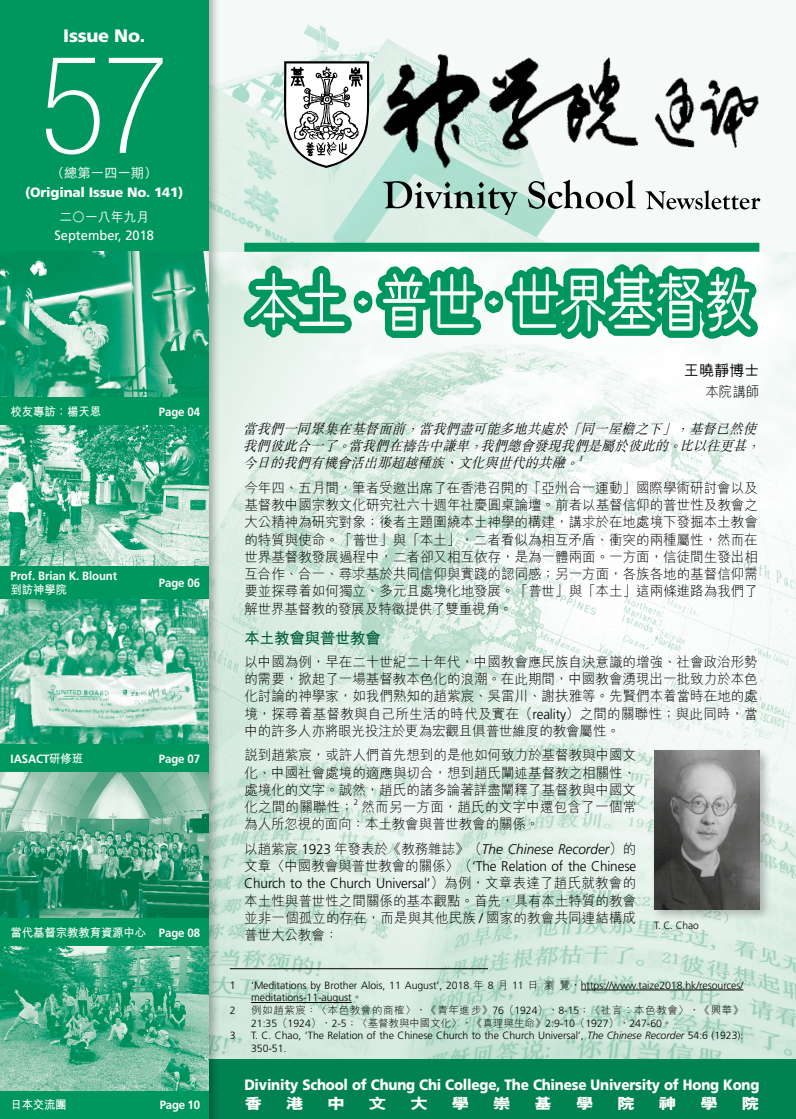
<style>
.page{position:relative;width:796px;height:1119px;background:#fff}
.page>*{position:absolute;margin:0;border:0;box-sizing:border-box;transform-origin:0 0}
.t1{font:100 condensed 136.5px "Helvetica Neue";color:#fff}
.t2{font:900 18px "Frutiger";letter-spacing:-.015em;color:#fff}
.t3{font:700 15.75px "M Hei HK";letter-spacing:-.01em;color:#005f3b}
.t4{font:900 15px "Frutiger";letter-spacing:-.015em;color:#fff;scale:.9 1}
.t5{font:800 15px "M Hei HK";color:#fff;scale:1.2 1}
.t6{font:500 15px "M Hei HK";color:#000}
.t7{font:300 14.25px "M Hei HK";color:#000;scale:.95 1}
.t8{font:300 13.95px/17.2px "M Hei HK";color:#000;text-align:justify}
.t9{font:300 13.95px/17.2px "Frutiger";letter-spacing:-.01em;color:#000;text-align:justify}
.t10{font:italic 300 13.95px/17.2px "M Sung HK";color:#000}
.t11{font:900 13.5px "Frutiger";letter-spacing:-.015em;color:#fff}
.t12{font:13.5px "Frutiger";color:#fff;scale:.95 1}
.t13{font:500 13.5px "M Hei HK";letter-spacing:-.015em;color:#fff}
.t14{font:500 13.5px "M Hei HK";letter-spacing:-.015em;color:#fff;scale:.95 1}
.t15{font:700 12px "Frutiger";letter-spacing:-.01em;color:#fff;scale:.95 1}
.t16{font:700 12px "M Hei HK";letter-spacing:-.01em;color:#fff;scale:.95 1}
.t17{font:300 10.5px/12.6px "Frutiger";letter-spacing:-.005em;color:#000}
.t18{font:300 10.5px "M Hei HK";letter-spacing:.055em;color:#000}
.t19{font:italic 8.1px "Times";color:#000}
.t20{font:300 8.1px "Frutiger";color:#000}
.s1{font-family:"M Hei HK"}
.s2{font-family:"Frutiger"}
.s3{font-style:italic}
</style>
<div class="page">
<img style="left:220px;top:251px;width:575px;height:808px">
<div style="left:0;top:1059px;width:795px;height:59px;background:#008251"></div>
<div style="left:161px;top:0;width:634px;height:251px;background:#f5faf8"></div>
<img style="left:220px;top:24px;width:448px;height:227px">
<div style="left:0;top:0;width:220px;height:1118px;background:#000;opacity:.3"></div>
<div style="left:0;top:0;width:208px;height:1118px;background:#00975f"></div>
<img style="left:0;top:251px;width:208px;height:146px">
<img style="left:0;top:425px;width:208px;height:141px">
<img style="left:0;top:599px;width:208px;height:145px">
<img style="left:0;top:946px;width:208px;height:145px">
<img style="left:0;top:772px;width:208px;height:145px">
<div style="left:650px;top:746px;width:121px;height:175px;background:#000;opacity:.25"></div>
<img style="left:654px;top:750px;width:105px;height:159px">
<svg style="left:231px;top:252px;width:535px;height:100px"></svg>
<div style="left:244px;top:243px;width:515px;height:9px;background:#00975f"></div>
<svg style="left:251px;top:271px;width:499px;height:61px"></svg>
<hr style="left:230px;top:968px;width:257px;height:1px;background:#000">
<hr style="left:580px;top:989px;width:163px;height:1px;background:#000">
<hr style="left:251px;top:1002px;width:100px;height:1px;background:#000">
<svg style="left:383px;top:180px;width:377px;height:35px"></svg>
<img style="left:370px;top:31px;width:389px;height:142px">
<svg style="left:283px;top:61px;width:86px;height:107px"></svg>
<p class="t2" style="left:63px;top:25px;width:83px">Issue No.</p>
<h1 class="t1" style="left:40px;top:28px;width:130px">57</h1>
<p class="t13" style="left:51px;top:164px;width:108px">（總第一四一期）</p>
<p class="t11" style="left:25px;top:184px;width:160px">(Original Issue No. 141)</p>
<p class="t14" style="left:59px;top:207px;width:96px">二○一八年九月</p>
<p class="t12" style="left:55px;top:227px;width:106px">September, 2018</p>
<p class="t16" style="left:11px;top:402px;width:97px">校友專訪：楊天恩</p>
<p class="t15" style="left:159px;top:404px;width:45px">Page 04</p>
<p class="t15" style="left:11px;top:568px;width:114px">Prof. Brian K. Blount</p>
<p class="t16" style="left:11px;top:581px;width:61px">到訪神學院</p>
<p class="t15" style="left:159px;top:575px;width:45px">Page 06</p>
<p class="t15" style="left:11px;top:751px;width:78px">IASACT<span class="s1">研修班</span></p>
<p class="t15" style="left:159px;top:751px;width:45px">Page 07</p>
<p class="t16" style="left:11px;top:923px;width:201px">當代基督宗教教育資源中心 <span class="s2">Page 08</span></p>
<p class="t6" style="left:684px;top:360px;width:76px">王曉靜博士</p>
<p class="t7" style="left:705px;top:384px;width:58px">本院講師</p>
<p class="t10" style="left:243px;top:419px;width:523px">當我們一同聚集在基督面前，當我們盡可能多地共處於「同一屋檐之下」，基督已然使我們彼此合一了。當我們在禱告中謙卑，我們總會發現我們是屬於彼此的。比以往更甚，今日的我們有機會活出那超越種族、文化與世代的共融。</p>
<p class="t19" style="left:578px;top:450px;width:9px">1</p>
<p class="t8" style="left:244px;top:478px;width:515px">今年四、五月間，筆者受邀出席了在香港召開的「亞州合一運動」國際學術研討會以及基督教中國宗教文化研究社六十週年社慶圓桌論壇。前者以基督信仰的普世性及教會之大公精神為研究對象；後者主題圍繞本土神學的構建，講求於在地處境下發掘本土教會的特質與使命。「普世」與「本土」，二者看似為相互矛盾、衝突的兩種屬性，然而在世界基督教發展過程中，二者卻又相互依存，是為一體兩面。一方面，信徒間生發出相互合作、合一、尋求基於共同信仰與實踐的認同感；另一方面，各族各地的基督信仰需要並探尋着如何獨立、多元且處境化地發展。「普世」與「本土」這兩條進路為我們了解世界基督教的發展及特徵提供了雙重視角。</p>
<p class="t3" style="left:244px;top:626px;width:138px">本土教會與普世教會</p>
<p class="t8" style="left:244px;top:652px;width:515px">以中國為例，早在二十世紀二十年代，中國教會應民族自決意識的增強、社會政治形勢的需要，掀起了一場基督教本色化的浪潮。在此期間，中國教會湧現出一批致力於本色化討論的神學家，如我們熟知的趙紫宸、吳雷川、謝扶雅等。先賢們本着當時在地的處境，探尋着基督教與自己所生活的時代及實在（<span class="s2">reality</span>）之間的關聯性；與此同時，當中的許多人亦將眼光投注於更為宏觀且俱普世維度的教會屬性。</p>
<p class="t8" style="left:244px;top:746px;width:393px">說到趙紫宸，或許人們首先想到的是他如何致力於基督教與中國文化、中國社會處境的適應與切合，想到趙氏闡述基督教之相關性、處境化的文字。誠然，趙氏的諸多論著詳盡闡釋了基督教與中國文化之間的關聯性；</p>
<p class="t20" style="left:353px;top:797px;width:6px">2</p>
<p class="t8" style="left:244px;top:798px;width:393px;text-indent:117px">然而另一方面，趙氏的文字中還包含了一個常為人所忽視的面向：本土教會與普世教會的關係。</p>
<p class="t9" style="left:244px;top:840px;width:393px"><span class="s1">以趙紫宸</span> 1923 <span class="s1">年發表於《教務雜誌》（</span><span class="s3">The Chinese Recorder</span><span class="s1">）的文章〈中國教會與普世教會的關係〉（</span>‘The Relation of the Chinese Church to the Church Universal’<span class="s1">）為例，文章表達了趙氏就教會的</span></p>
<p class="t8" style="left:244px;top:891px;width:393px">本土性與普世性之間關係的基本觀點。首先，具有本土特質的教會並非一個孤立的存在，而是與其他民族 <span class="s2">/</span> 國家的教會共同連結構成普世大公教會：</p>
<p class="t17" style="left:654px;top:919px;width:46px">T. C. Chao</p>
<p class="t17" style="left:230px;top:978px;width:7px">1</p>
<p class="t17" style="left:251px;top:978px;width:493px">‘Meditations by Brother Alois, 11 August’, 2018 <span class="s1">年</span> 8 <span class="s1">月</span> 11 <span class="s1">日瀏覽，</span>https://www.taize2018.hk/resources/ meditations-11-august<span class="s1">。</span></p>
<p class="t17" style="left:230px;top:1004px;width:7px">2</p>
<p class="t18" style="left:251px;top:1004px;width:493px">例如趙紫宸：〈本色教會的商榷〉，《青年進步》<span class="s2">76</span>（<span class="s2">1924</span>），<span class="s2">8-15</span>；〈社言︰本色教會〉，《興華》</p>
<p class="t17" style="left:251px;top:1016px;width:422px">21:35<span class="s1">（</span>1924<span class="s1">），</span>2-5<span class="s1">；〈基督教與中國文化〉，《真理與生命》</span>2:9-10<span class="s1">（</span>1927<span class="s1">），</span>247-60<span class="s1">。</span></p>
<p class="t17" style="left:230px;top:1028px;width:7px">3</p>
<p class="t17" style="left:251px;top:1028px;width:493px;line-height:13px">T. C. Chao, ‘The Relation of the Chinese Church to the Church Universal’, <span class="s3">The Chinese Recorder</span> 54:6 (1923):<br>350-51.</p>
<p class="t4" style="left:244px;top:1075px;width:573px">Divinity School of Chung Chi College, The Chinese University of Hong Kong</p>
<p class="t16" style="left:11px;top:1095px;width:60px">日本交流團</p>
<p class="t15" style="left:160px;top:1097px;width:44px">Page 10</p>
<p class="t5" style="left:244px;top:1096px;width:16px">香</p>
<p class="t5" style="left:285px;top:1096px;width:16px">港</p>
<p class="t5" style="left:327px;top:1096px;width:16px">中</p>
<p class="t5" style="left:368px;top:1096px;width:16px">文</p>
<p class="t5" style="left:410px;top:1096px;width:16px">大</p>
<p class="t5" style="left:451px;top:1096px;width:16px">學</p>
<p class="t5" style="left:492px;top:1096px;width:16px">崇</p>
<p class="t5" style="left:534px;top:1096px;width:16px">基</p>
<p class="t5" style="left:575px;top:1096px;width:16px">學</p>
<p class="t5" style="left:616px;top:1096px;width:17px">院</p>
<p class="t5" style="left:658px;top:1096px;width:16px">神</p>
<p class="t5" style="left:699px;top:1096px;width:16px">學</p>
<p class="t5" style="left:741px;top:1096px;width:16px">院</p>
</div>
